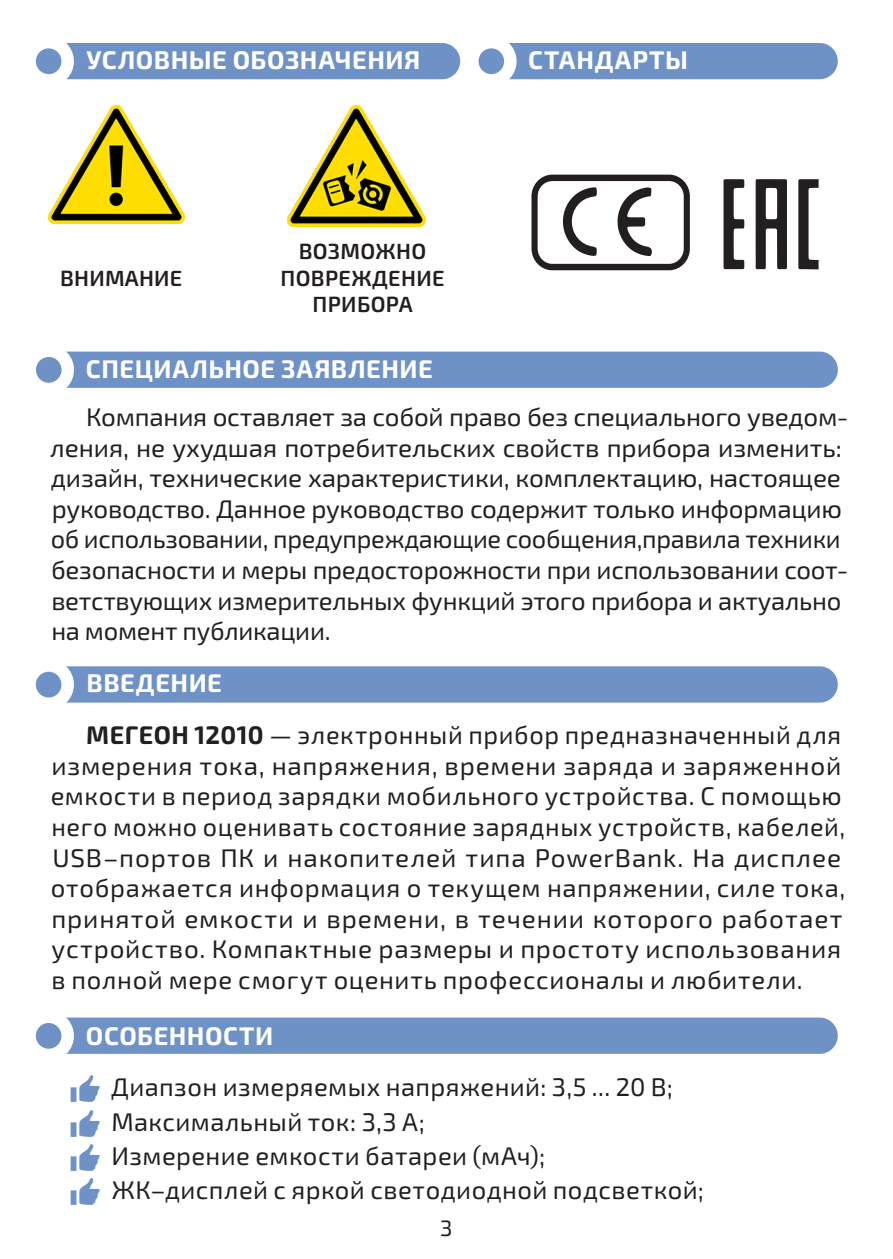
<style>
.page{position:relative;width:893px;height:1259px;background:#fff}
.page>*{position:absolute;margin:0;border:0;box-sizing:border-box;transform-origin:0 0}
.стиль_текста{font:25.5px/30.6px "Exo 2.0";letter-spacing:.015em;color:#231f20}
.стиль_текста-2{font:25.5px/30.6px "Exo 2.0";letter-spacing:-.01em;color:#231f20}
.заголовки{font:700 25.5px "Exo 2.0";letter-spacing:.02em;color:#fff}
.t1{font:22.2px "Exo 2.0";color:#231f20}
.стильдля_знаков{font:600 21.9px "Exo 2.0";letter-spacing:.015em;color:#231f20}
.s1{font-weight:700}
</style>
<div class="page">
<div style="left:67px;top:1017px;width:771px;height:37px;background:#6e92c6"></div>
<svg style="left:30px;top:1016px;width:38px;height:39px"></svg>
<div style="left:23px;top:1010px;width:51px;height:51px;border:12px solid #fff;border-radius:50%"></div>
<div style="left:67px;top:351px;width:771px;height:37px;background:#6e92c6"></div>
<svg style="left:30px;top:351px;width:38px;height:38px"></svg>
<div style="left:23px;top:344px;width:51px;height:51px;border:12px solid #fff;border-radius:50%"></div>
<div style="left:67px;top:666px;width:771px;height:37px;background:#6e92c6"></div>
<svg style="left:30px;top:665px;width:38px;height:39px"></svg>
<div style="left:23px;top:659px;width:51px;height:51px;border:12px solid #fff;border-radius:50%"></div>
<div style="left:67px;top:43px;width:394px;height:37px;background:#6e92c6"></div>
<div style="left:510px;top:43px;width:328px;height:37px;background:#6e92c6"></div>
<svg style="left:30px;top:42px;width:38px;height:38px"></svg>
<div style="left:23px;top:36px;width:51px;height:51px;border:12px solid #fff;border-radius:50%"></div>
<svg style="left:472px;top:42px;width:38px;height:38px"></svg>
<div style="left:466px;top:36px;width:51px;height:51px;border:12px solid #fff;border-radius:50%"></div>
<img style="left:48px;top:105px;width:136px;height:118px">
<img style="left:288px;top:106px;width:138px;height:120px">
<div style="left:531px;top:175px;width:159px;height:95px;border:6px solid #231f20;border-radius:18px"></div>
<svg style="left:798px;top:179px;width:21px;height:91px"></svg>
<svg style="left:755px;top:179px;width:32px;height:91px"></svg>
<svg style="left:723px;top:179px;width:22px;height:90px"></svg>
<svg style="left:617px;top:187px;width:35px;height:69px"></svg>
<svg style="left:562px;top:187px;width:35px;height:69px"></svg>
<p class="заголовки" style="left:87px;top:45px;width:335px">УСЛОВНЫЕ ОБОЗНАЧЕНИЯ</p>
<p class="заголовки" style="left:528px;top:45px;width:161px">СТАНДАРТЫ</p>
<p class="стильдля_знаков" style="left:60px;top:265px;width:124px">ВНИМАНИЕ</p>
<p class="стильдля_знаков" style="left:299px;top:239px;width:129px">ВОЗМОЖНО</p>
<p class="стильдля_знаков" style="left:280px;top:265px;width:166px">ПОВРЕЖДЕНИЕ</p>
<p class="стильдля_знаков" style="left:312px;top:291px;width:102px">ПРИБОРА</p>
<p class="заголовки" style="left:86px;top:354px;width:348px">СПЕЦИАЛЬНОЕ ЗАЯВЛЕНИЕ</p>
<p class="стиль_текста-2" style="left:50px;top:402px;width:800px;text-indent:36px">Компания оставляет за собой право без специального уведом&shy;ления, не ухудшая потребительских свойств прибора изменить: дизайн, технические характеристики, комплектацию, настоящее руководство. Данное руководство содержит только информацию об использовании, предупреждающие сообщения,правила техники безопасности и меры предосторожности при использовании соот&shy;ветствующих измерительных функций этого прибора и актуально на момент публикации.</p>
<p class="заголовки" style="left:87px;top:668px;width:137px">ВВЕДЕНИЕ</p>
<p class="стиль_текста" style="left:51px;top:720px;width:796px;text-indent:36px"><span class="s1">МЕГЕОН 12010</span> — электронный прибор предназначенный для измерения тока, напряжения, времени заряда и заряженной емкости в период зарядки мобильного устройства. С помощью него можно оценивать состояние зарядных устройств, кабелей, USB–портов ПК и накопителей типа PowerBank. На дисплее отображается информация о текущем напряжении, силе тока, принятой емкости и времени, в течении которого работает устройство. Компактные размеры и простоту использования в полной мере смогут оценить профессионалы и любители.</p>
<p class="заголовки" style="left:86px;top:1021px;width:189px">ОСОБЕННОСТИ</p>
<p class="стиль_текста" style="left:111px;top:1072px;width:563px">Диапзон измеряемых напряжений: 3,5 ... 20 В;</p>
<p class="стиль_текста" style="left:111px;top:1106px;width:315px">Максимальный ток: 3,3 А;</p>
<p class="стиль_текста" style="left:112px;top:1141px;width:435px">Измерение емкости батареи (мАч);</p>
<p class="стиль_текста" style="left:112px;top:1175px;width:594px">ЖК–дисплей с яркой светодиодной подсветкой;</p>
<p class="t1" style="left:440px;top:1215px;width:14px">3</p>
</div>
